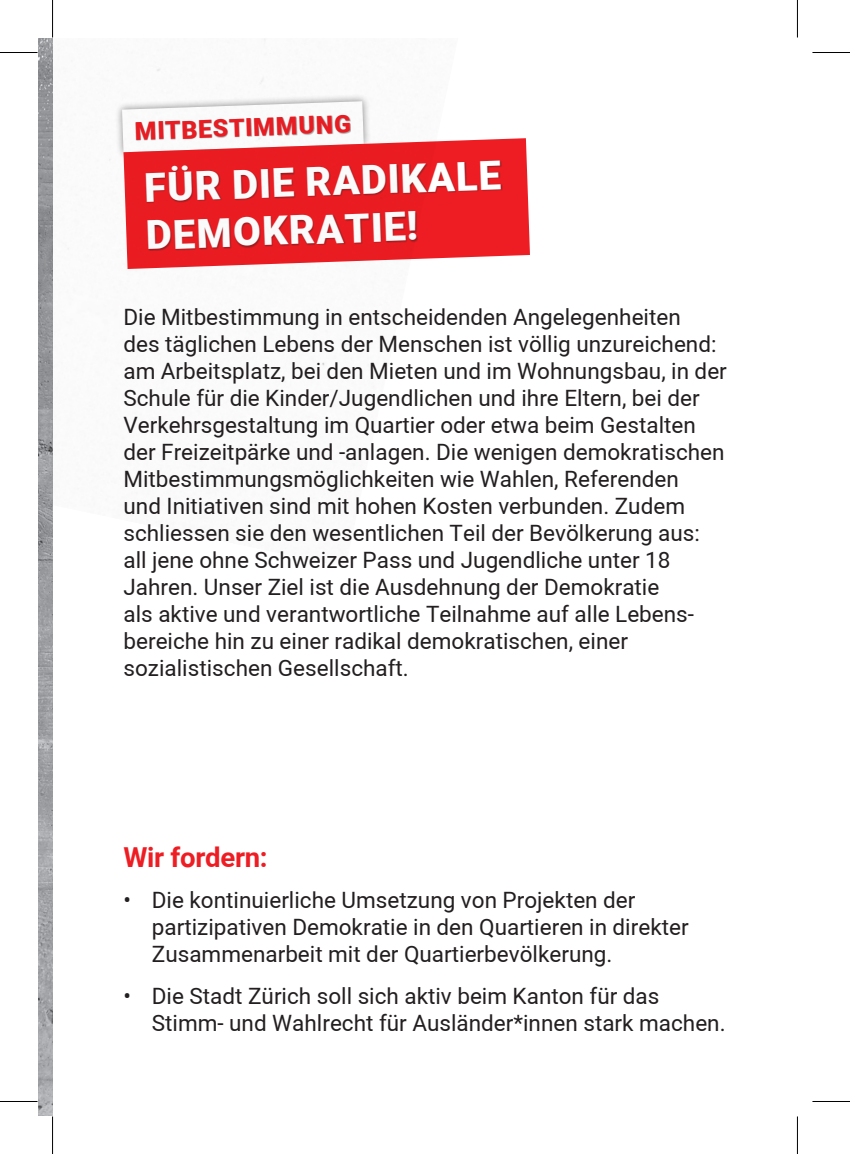
<style>
.page{position:relative;width:850px;height:1154px;background:#fff}
.page>*{position:absolute;margin:0;border:0;box-sizing:border-box;transform-origin:0 0}
.t1{font:900 40px/48px "Araboto";color:#fff}
.t2{font:700 27.5px "Araboto";letter-spacing:-.01em;color:#ee1d23}
.t3{font:900 24.75px "Araboto";color:#ee1d23}
.t4{font:22.5px/27px "Araboto";color:#231f20}
</style>
<div class="page">
<img style="left:38px;top:567px;width:14px;height:548px">
<svg style="left:459px;top:138px;width:70px;height:120px;background:#ef2e34"></svg>
<div style="left:145px;top:160px;width:357px;height:91px;background:#231f20;opacity:.4"></div>
<img style="left:38px;top:38px;width:421px;height:529px">
<hr style="left:0;top:52px;width:38px;height:1px;background:#000">
<hr style="left:812px;top:52px;width:37px;height:1px;background:#000">
<hr style="left:0;top:1101px;width:38px;height:1px;background:#000">
<hr style="left:812px;top:1101px;width:37px;height:1px;background:#000">
<hr style="left:52px;top:0;width:1px;height:38px;background:#000">
<hr style="left:52px;top:1116px;width:1px;height:38px;background:#000">
<hr style="left:796px;top:0;width:1px;height:38px;background:#000">
<hr style="left:796px;top:1116px;width:1px;height:38px;background:#000">
<p class="t3" style="left:134px;top:114px;width:217px;rotate:-2deg">MITBESTIMMUNG</p>
<h1 class="t1" style="left:143px;top:166px;width:358px;rotate:-2deg">FÜR DIE RADIKALE<br>DEMOKRATIE!</h1>
<p class="t4" style="left:123px;top:304px;width:604px">Die Mitbestimmung in entscheidenden Angelegenheiten<br>des täglichen Lebens der Menschen ist völlig unzureichend: am Arbeitsplatz, bei den Mieten und im Wohnungsbau, in der Schule für die Kinder/Jugendlichen und ihre Eltern, bei der Verkehrsgestaltung im Quartier oder etwa beim Gestalten der Freizeitpärke und -anlagen. Die wenigen demokratischen Mitbestimmungsmöglichkeiten wie Wahlen, Referenden<br>und Initiativen sind mit hohen Kosten verbunden. Zudem schliessen sie den wesentlichen Teil der Bevölkerung aus: all jene ohne Schweizer Pass und Jugendliche unter 18<br>Jahren. Unser Ziel ist die Ausdehnung der Demokratie<br>als aktive und verantwortliche Teilnahme auf alle Lebens&shy;bereiche hin zu einer radikal demokratischen, einer sozialistischen Gesellschaft.</p>
<p class="t2" style="left:123px;top:838px;width:146px">Wir fordern:</p>
<p class="t4" style="left:152px;top:887px;width:538px;text-indent:-28px">• Die kontinuierliche Umsetzung von Projekten der partizipativen Demokratie in den Quartieren in direkter<br>Zusammenarbeit mit der Quartierbevölkerung.</p>
<p class="t4" style="left:152px;top:983px;width:575px;text-indent:-28px">• Die Stadt Zürich soll sich aktiv beim Kanton für das<br>Stimm- und Wahlrecht für Ausländer*innen stark machen.</p>
</div>
